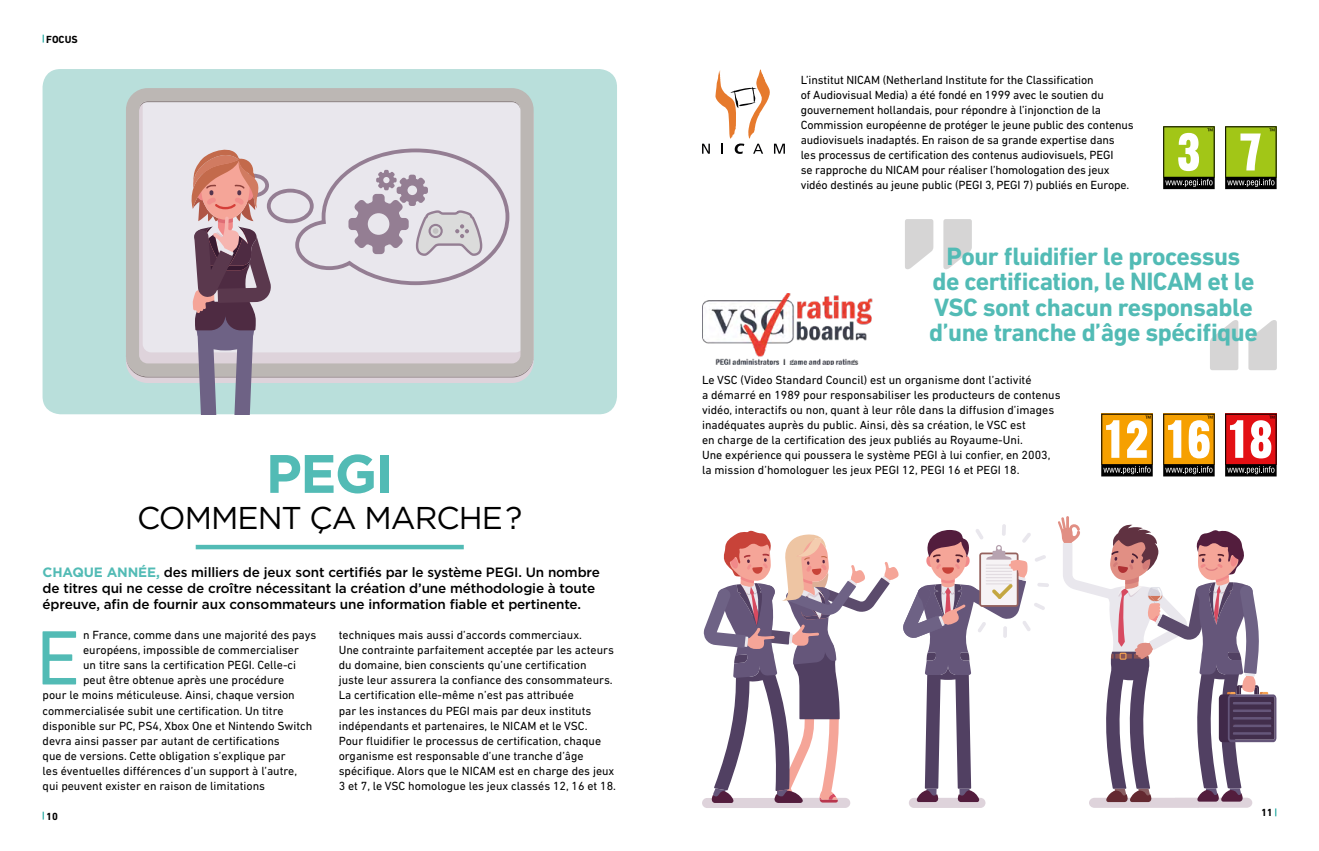
<style>
.page{position:relative;width:1319px;height:851px;background:#fff}
.page>*{position:absolute;margin:0;border:0;box-sizing:border-box;transform-origin:0 0}
.t1{font:700 238.95px "DIN Next LT Pro";color:#706f6f}
.t2{font:78.15px "DIN Next LT Pro";color:#52bbb5}
.t3{font:700 54px "Gotham";color:#52bbb5}
.t4{font:31.5px "Gotham";letter-spacing:-.03em;color:#000}
.t5{font:700 25.5px/25.5px "DIN Next LT Pro";letter-spacing:-.02em;color:#52bbb5;text-align:center}
.t6{font:500 13.5px/16.2px "Gotham";letter-spacing:-.01em;color:#000}
.t7{font:12px/15px "DIN Next LT Pro";color:#000}
.t8{font:700 10.5px "DIN Next LT Pro";color:#000}
.s1{font-weight:700;color:#52bbb5}
</style>
<div class="page">
<div style="left:43px;top:69px;width:574px;height:345px;background:#b9dfdb;border-radius:18px"></div>
<div style="left:196px;top:544px;width:267px;height:5px;background:#52bbb5"></div>
<svg style="left:1163px;top:126px;width:51px;height:63px;background:#93a83f"></svg>
<svg style="left:1225px;top:126px;width:51px;height:63px;background:#8ea634"></svg>
<svg style="left:702px;top:144px;width:7px;height:10px"></svg>
<svg style="left:715px;top:69px;width:69px;height:85px"></svg>
<svg style="left:702px;top:524px;width:346px;height:283px"></svg>
<svg style="left:126px;top:88px;width:407px;height:56px;background:#dad7db"></svg>
<svg style="left:126px;top:144px;width:407px;height:270px;background:#cdc8ce"></svg>
<img style="left:702px;top:293px;width:171px;height:71px">
<svg style="left:1225px;top:413px;width:51px;height:63px"></svg>
<svg style="left:1101px;top:413px;width:51px;height:63px"></svg>
<svg style="left:1163px;top:413px;width:51px;height:63px"></svg>
<svg style="left:1058px;top:516px;width:218px;height:300px"></svg>
<p class="t8" style="left:46px;top:33px;width:33px">FOCUS</p>
<h3 class="t3" style="left:266px;top:438px;width:129px">PEGI</h3>
<h3 class="t4" style="left:137px;top:497px;width:386px">COMMENT ÇA MARCHE ?</h3>
<p class="t6" style="left:43px;top:564px;width:559px"><span class="s1">CHAQUE ANNÉE,</span> des milliers de jeux sont certifiés par le système PEGI. Un nombre de titres qui ne cesse de croître nécessitant la création d’une méthodologie à toute épreuve, afin de fournir aux consommateurs une information fiable et pertinente.</p>
<h2 class="t2" style="left:36px;top:612px;width:46px">E</h2>
<p class="t7" style="left:83px;top:627px;width:234px">n France, comme dans une majorité des pays</p>
<p class="t7" style="left:83px;top:642px;width:217px">européens, impossible de commercialiser</p>
<p class="t7" style="left:83px;top:657px;width:214px">un titre sans la certification PEGI. Celle-ci</p>
<p class="t7" style="left:83px;top:672px;width:203px">peut être obtenue après une procédure</p>
<p class="t7" style="left:43px;top:687px;width:254px">pour le moins méticuleuse. Ainsi, chaque version</p>
<p class="t7" style="left:43px;top:702px;width:242px">commercialisée subit une certification. Un titre</p>
<p class="t7" style="left:43px;top:717px;width:271px">disponible sur PC, PS4, Xbox One et Nintendo Switch</p>
<p class="t7" style="left:43px;top:732px;width:239px">devra ainsi passer par autant de certifications</p>
<p class="t7" style="left:43px;top:747px;width:245px">que de versions. Cette obligation s’explique par</p>
<p class="t7" style="left:43px;top:762px;width:256px">les éventuelles différences d’un support à l’autre,</p>
<p class="t7" style="left:43px;top:777px;width:224px">qui peuvent exister en raison de limitations</p>
<p class="t8" style="left:46px;top:809px;width:13px">10</p>
<p class="t7" style="left:339px;top:627px;width:279px">techniques mais aussi d’accords commerciaux.<br>Une contrainte parfaitement acceptée par les acteurs du domaine, bien conscients qu’une certification<br>juste leur assurera la confiance des consommateurs.<br>La certification elle-même n’est pas attribuée<br>par les instances du PEGI mais par deux instituts indépendants et partenaires, le NICAM et le VSC.<br>Pour fluidifier le processus de certification, chaque organisme est responsable d’une tranche d’âge spécifique. Alors que le NICAM est en charge des jeux 3 et 7, le VSC homologue les jeux classés 12, 16 et 18.</p>
<p class="t7" style="left:800px;top:72px;width:334px">L’institut NICAM (Netherland Institute for the Classification<br>of Audiovisual Media) a été fondé en 1999 avec le soutien du gouvernement hollandais, pour répondre à l’injonction de la Commission européenne de protéger le jeune public des contenus audiovisuels inadaptés. En raison de sa grande expertise dans<br>les processus de certification des contenus audiovisuels, PEGI<br>se rapproche du NICAM pour réaliser l’homologation des jeux vidéo destinés au jeune public (PEGI 3, PEGI 7) publiés en Europe.</p>
<h1 class="t1" style="left:891px;top:160px;width:95px">’’</h1>
<h3 class="t5" style="left:929px;top:243px;width:330px">Pour fluidifier le processus<br>de certification, le NICAM et le<br>VSC sont chacun responsable d’une tranche d’âge spécifique</h3>
<h1 class="t1" style="left:1289px;top:429px;width:95px;rotate:-180deg">’’</h1>
<p class="t7" style="left:702px;top:372px;width:360px">Le VSC (Video Standard Council) est un organisme dont l’activité<br>a démarré en 1989 pour responsabiliser les producteurs de contenus vidéo, interactifs ou non, quant à leur rôle dans la diffusion d’images inadéquates auprès du public. Ainsi, dès sa création, le VSC est<br>en charge de la certification des jeux publiés au Royaume-Uni.<br>Une expérience qui poussera le système PEGI à lui confier, en 2003, la mission d’homologuer les jeux PEGI 12, PEGI 16 et PEGI 18.</p>
<p class="t8" style="left:1260px;top:806px;width:13px">11</p>
</div>
